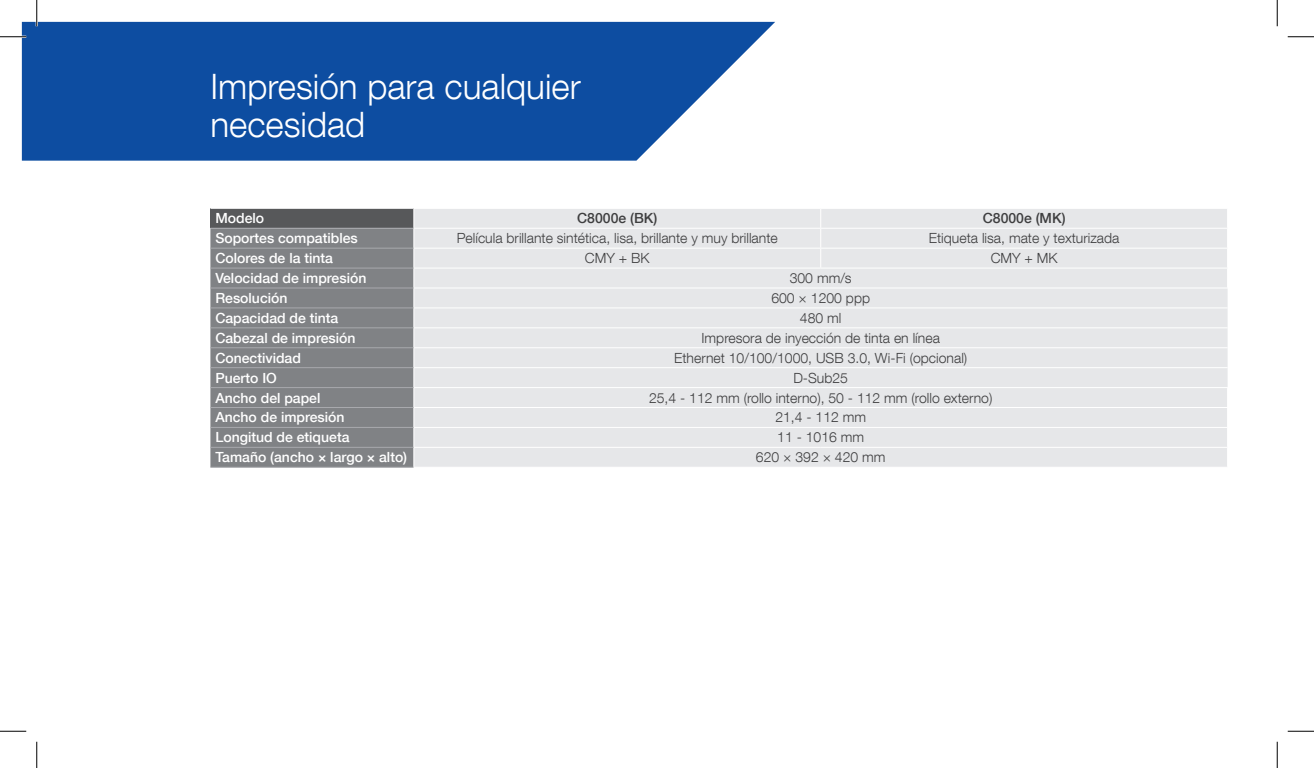
<style>
.page{position:relative;width:1314px;height:768px;background:#fff}
.page>*{position:absolute;margin:0;border:0;box-sizing:border-box;transform-origin:0 0}
.t1{font:300 35px/38.5px "Helvetica Neue LT Com";color:#fff}
.t2{font:300 14px "Helvetica Neue LT Com";color:#3e3e3f}
.t3{font:500 14px "Helvetica Neue LT Com";color:#fff}
.t4{font:500 14px "Helvetica Neue LT Com";color:#3e3e3f}
</style>
<div class="page">
<div style="left:210px;top:208px;width:204px;height:20px;background:#57585a"></div>
<div style="left:414px;top:209px;width:813px;height:258px;background:#e6e7e9"></div>
<div style="left:210px;top:229px;width:203px;height:238px;background:#808285"></div>
<hr style="left:210px;top:208px;width:204px;height:1px;background:#fff">
<hr style="left:413px;top:228px;width:408px;height:1px;background:#fff">
<hr style="left:821px;top:228px;width:407px;height:1px;background:#fff">
<hr style="left:413px;top:248px;width:408px;height:1px;background:#fff">
<hr style="left:821px;top:248px;width:407px;height:1px;background:#fff">
<hr style="left:413px;top:268px;width:408px;height:1px;background:#fff">
<hr style="left:821px;top:268px;width:407px;height:1px;background:#fff">
<hr style="left:413px;top:288px;width:408px;height:1px;background:#fff">
<hr style="left:821px;top:288px;width:407px;height:1px;background:#fff">
<hr style="left:413px;top:307px;width:408px;height:1px;background:#fff">
<hr style="left:821px;top:307px;width:406px;height:1px;background:#fff">
<hr style="left:413px;top:327px;width:408px;height:1px;background:#fff">
<hr style="left:821px;top:327px;width:406px;height:1px;background:#fff">
<hr style="left:413px;top:347px;width:408px;height:1px;background:#fff">
<hr style="left:821px;top:347px;width:406px;height:1px;background:#fff">
<hr style="left:413px;top:367px;width:408px;height:1px;background:#fff">
<hr style="left:821px;top:367px;width:406px;height:1px;background:#fff">
<hr style="left:413px;top:387px;width:408px;height:1px;background:#fff">
<hr style="left:821px;top:387px;width:407px;height:1px;background:#fff">
<hr style="left:413px;top:407px;width:408px;height:1px;background:#fff">
<hr style="left:821px;top:407px;width:407px;height:1px;background:#fff">
<hr style="left:413px;top:427px;width:408px;height:1px;background:#fff">
<hr style="left:821px;top:427px;width:407px;height:1px;background:#fff">
<hr style="left:413px;top:447px;width:408px;height:1px;background:#fff">
<hr style="left:821px;top:447px;width:407px;height:1px;background:#fff">
<hr style="left:210px;top:228px;width:203px;height:1px;background:#a8a9ad">
<hr style="left:210px;top:248px;width:203px;height:1px;background:#a8a9ad">
<hr style="left:210px;top:268px;width:203px;height:1px;background:#a8a9ad">
<hr style="left:210px;top:288px;width:203px;height:1px;background:#a8a9ad">
<hr style="left:210px;top:307px;width:203px;height:1px;background:#a8a9ad">
<hr style="left:210px;top:327px;width:203px;height:1px;background:#a8a9ad">
<hr style="left:210px;top:347px;width:203px;height:1px;background:#a8a9ad">
<hr style="left:210px;top:367px;width:203px;height:1px;background:#a8a9ad">
<hr style="left:210px;top:387px;width:203px;height:1px;background:#a8a9ad">
<hr style="left:210px;top:407px;width:203px;height:1px;background:#a8a9ad">
<hr style="left:210px;top:427px;width:203px;height:1px;background:#a8a9ad">
<hr style="left:210px;top:447px;width:203px;height:1px;background:#a8a9ad">
<hr style="left:210px;top:467px;width:203px;height:1px;background:#a8a9ad">
<svg style="left:820px;top:209px;width:1px;height:59px"></svg>
<svg style="left:413px;top:209px;width:1px;height:258px"></svg>
<svg style="left:22px;top:22px;width:753px;height:139px;fill:#0d4da1"></svg>
<hr style="left:0;top:36px;width:26px;height:2px;background:#fff">
<hr style="left:36px;top:0;width:2px;height:26px;background:#fff">
<svg style="left:0;top:36px;width:26px;height:1px"></svg>
<svg style="left:1287px;top:36px;width:27px;height:1px"></svg>
<svg style="left:0;top:731px;width:26px;height:1px"></svg>
<svg style="left:1287px;top:731px;width:27px;height:1px"></svg>
<svg style="left:36px;top:0;width:1px;height:26px"></svg>
<svg style="left:36px;top:742px;width:1px;height:26px"></svg>
<svg style="left:1277px;top:0;width:1px;height:26px"></svg>
<svg style="left:1277px;top:742px;width:1px;height:26px"></svg>
<p class="t1" style="left:210px;top:67px;width:372px">Impresión para cualquier necesidad</p>
<p class="t3" style="left:215px;top:210px;width:50px">Modelo</p>
<p class="t4" style="left:577px;top:210px;width:82px">C8000e (BK)</p>
<p class="t4" style="left:983px;top:210px;width:84px">C8000e (MK)</p>
<p class="t3" style="left:215px;top:230px;width:144px">Soportes compatibles</p>
<p class="t2" style="left:457px;top:230px;width:323px">Película brillante sintética, lisa, brillante y muy brillante</p>
<p class="t2" style="left:929px;top:230px;width:192px">Etiqueta lisa, mate y texturizada</p>
<p class="t3" style="left:215px;top:250px;width:119px">Colores de la tinta</p>
<p class="t2" style="left:585px;top:250px;width:66px">CMY + BK</p>
<p class="t2" style="left:990px;top:250px;width:68px">CMY + MK</p>
<p class="t3" style="left:215px;top:270px;width:152px">Velocidad de impresión</p>
<p class="t2" style="left:790px;top:269px;width:63px">300 mm/s</p>
<p class="t3" style="left:215px;top:290px;width:74px">Resolución</p>
<p class="t2" style="left:771px;top:289px;width:100px">600 × 1200 ppp</p>
<p class="t3" style="left:215px;top:309px;width:124px">Capacidad de tinta</p>
<p class="t2" style="left:800px;top:309px;width:43px">480 ml</p>
<p class="t3" style="left:215px;top:329px;width:142px">Cabezal de impresión</p>
<p class="t2" style="left:701px;top:329px;width:240px">Impresora de inyección de tinta en línea</p>
<p class="t3" style="left:215px;top:349px;width:87px">Conectividad</p>
<p class="t2" style="left:674px;top:349px;width:295px">Ethernet 10/100/1000, USB 3.0, Wi-Fi (opcional)</p>
<p class="t3" style="left:215px;top:369px;width:63px">Puerto IO</p>
<p class="t2" style="left:793px;top:369px;width:56px">D-Sub25</p>
<p class="t3" style="left:215px;top:389px;width:107px">Ancho del papel</p>
<p class="t2" style="left:649px;top:389px;width:345px">25,4 - 112 mm (rollo interno), 50 - 112 mm (rollo externo)</p>
<p class="t3" style="left:215px;top:409px;width:131px">Ancho de impresión</p>
<p class="t2" style="left:775px;top:409px;width:92px">21,4 - 112 mm</p>
<p class="t3" style="left:215px;top:429px;width:136px">Longitud de etiqueta</p>
<p class="t2" style="left:777px;top:429px;width:88px">11 - 1016 mm</p>
<p class="t3" style="left:215px;top:449px;width:193px">Tamaño (ancho × largo × alto)</p>
<p class="t2" style="left:756px;top:449px;width:131px">620 × 392 × 420 mm</p>
</div>
